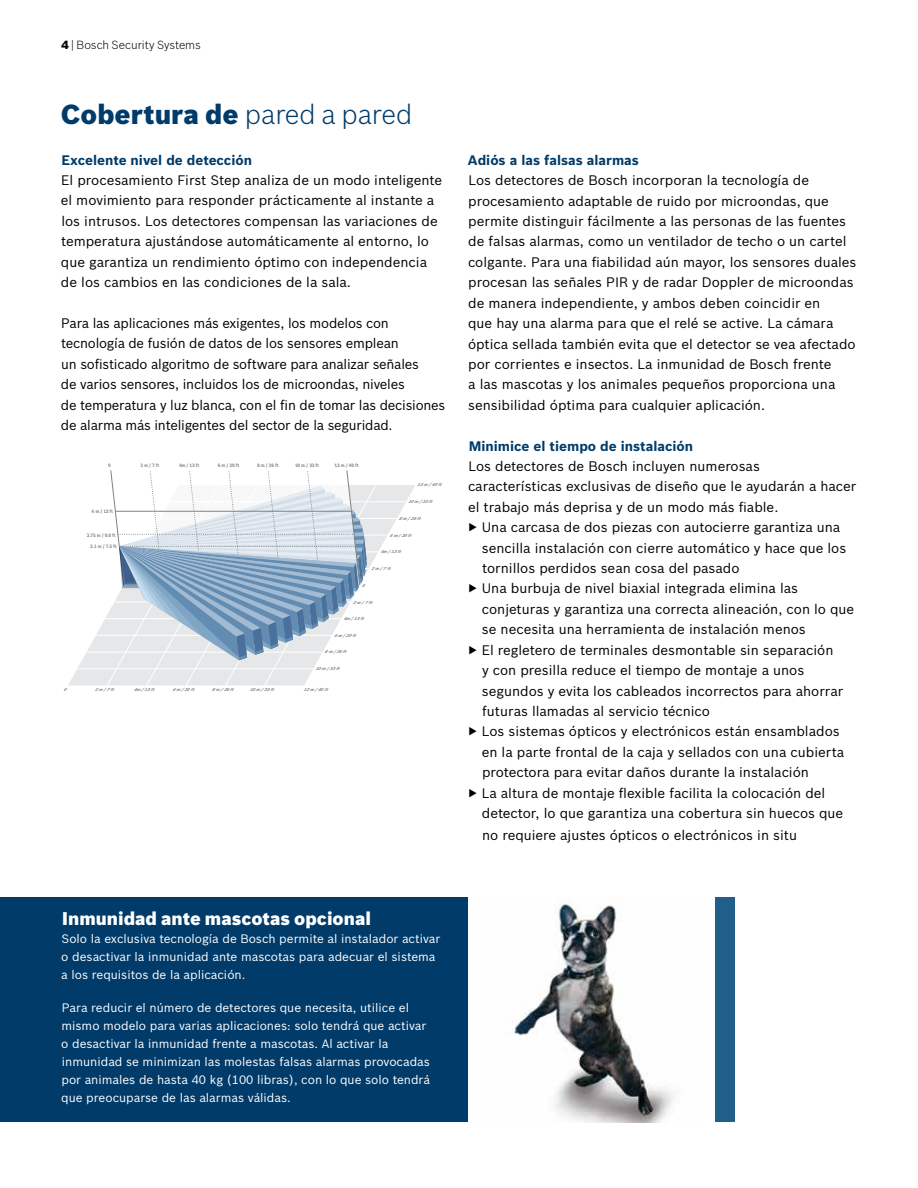
<style>
.page{position:relative;width:918px;height:1188px;background:#fff}
.page>*{position:absolute;margin:0;border:0;box-sizing:border-box;transform-origin:0 0}
.t1{font:900 27px "Bosch Sans";color:#003b6a}
.t2{font:900 18px "Bosch Sans";color:#fff}
.t3{font:13.5px/20.4px "Bosch Sans";color:#000}
.t4{font:700 13.5px "Bosch Sans";color:#003b6a}
.t5{font:12px/18px "Bosch Sans";color:#fff}
.t6{font:300 11.55px "Bosch Sans";color:#000}
.t7{font:700 4.8px "Bosch Sans";color:#808285;scale:.87 1}
.t8{font:italic 700 4.2px "Bosch Sans";color:#808285}
.t9{font:italic 700 4.05px "Bosch Sans";color:#808285}
.s1{font-weight:900}
.s2{font-weight:300}
</style>
<div class="page">
<div style="left:0;top:897px;width:469px;height:225px;background:#003b6a"></div>
<div style="left:714px;top:897px;width:21px;height:225px;background:#215f8b"></div>
<img style="left:511px;top:904px;width:163px;height:218px">
<svg style="left:68px;top:485px;width:347px;height:200px"></svg>
<hr style="left:142px;top:552px;width:236px;height:1px;background:#fff">
<hr style="left:152px;top:535px;width:236px;height:1px;background:#fff">
<hr style="left:161px;top:518px;width:236px;height:1px;background:#fff">
<hr style="left:170px;top:501px;width:236px;height:1px;background:#fff">
<hr style="left:105px;top:618px;width:236px;height:1px;background:#fff">
<hr style="left:96px;top:635px;width:236px;height:1px;background:#fff">
<hr style="left:87px;top:652px;width:236px;height:1px;background:#fff">
<hr style="left:77px;top:668px;width:236px;height:1px;background:#fff">
<svg style="left:106px;top:470px;width:271px;height:216px"></svg>
<p class="t6" style="left:62px;top:37px;width:141px"><span class="s1">4</span> | Bosch Security Systems</p>
<h1 class="t1" style="left:61px;top:93px;width:353px">Cobertura de <span class="s2">pared a pared</span></h1>
<p class="t4" style="left:61px;top:150px;width:192px">Excelente nivel de detección</p>
<p class="t3" style="left:61px;top:169px;width:383px">El procesamiento First Step analiza de un modo inteligente el movimiento para responder prácticamente al instante a los intrusos. Los detectores compensan las variaciones de temperatura ajustándose automáticamente al entorno, lo que garantiza un rendimiento óptimo con independencia de los cambios en las condiciones de la sala.</p>
<p class="t3" style="left:61px;top:312px;width:386px">Para las aplicaciones más exigentes, los modelos con tecnología de fusión de datos de los sensores emplean<br>un sofisticado algoritmo de software para analizar señales<br>de varios sensores, incluidos los de microondas, niveles<br>de temperatura y luz blanca, con el fin de tomar las decisiones de alarma más inteligentes del sector de la seguridad.</p>
<p class="t7" style="left:109px;top:463px;width:5px">0</p>
<p class="t7" style="left:141px;top:463px;width:24px">2 m / 7 ft</p>
<p class="t7" style="left:179px;top:463px;width:25px">4m / 13 ft</p>
<p class="t7" style="left:218px;top:463px;width:27px">6 m / 20 ft</p>
<p class="t7" style="left:258px;top:463px;width:27px">8 m / 26 ft</p>
<p class="t7" style="left:295px;top:463px;width:30px">10 m / 33 ft</p>
<p class="t7" style="left:335px;top:463px;width:30px">12 m / 40 ft</p>
<p class="t7" style="left:92px;top:508px;width:27px">4 m / 13 ft</p>
<p class="t7" style="left:87px;top:532px;width:35px">2.75 m / 9.0 ft</p>
<p class="t7" style="left:91px;top:544px;width:33px">2.1 m / 7.5 ft</p>
<p class="t8" style="left:417px;top:482px;width:28px">12m/40ft</p>
<p class="t8" style="left:408px;top:499px;width:28px">10m/33ft</p>
<p class="t8" style="left:399px;top:516px;width:26px">8m/26ft</p>
<p class="t8" style="left:390px;top:532px;width:26px">6m/20ft</p>
<p class="t8" style="left:380px;top:549px;width:25px">4m/13ft</p>
<p class="t8" style="left:371px;top:566px;width:23px">2m/7ft</p>
<p class="t9" style="left:362px;top:583px;width:7px">0</p>
<p class="t8" style="left:353px;top:599px;width:23px">2m/7ft</p>
<p class="t8" style="left:343px;top:616px;width:25px">4m/13ft</p>
<p class="t8" style="left:334px;top:633px;width:26px">6m/20ft</p>
<p class="t8" style="left:325px;top:649px;width:26px">8m/26ft</p>
<p class="t8" style="left:315px;top:666px;width:28px">10m/33ft</p>
<p class="t9" style="left:64px;top:687px;width:7px">0</p>
<p class="t8" style="left:95px;top:687px;width:23px">2m/7ft</p>
<p class="t8" style="left:134px;top:687px;width:25px">4m/13ft</p>
<p class="t8" style="left:172px;top:687px;width:26px">6m/20ft</p>
<p class="t8" style="left:212px;top:687px;width:26px">8m/26ft</p>
<p class="t8" style="left:250px;top:687px;width:28px">10m/33ft</p>
<p class="t8" style="left:304px;top:687px;width:28px">12m/40ft</p>
<p class="t4" style="left:468px;top:150px;width:172px">Adiós a las falsas alarmas</p>
<p class="t3" style="left:468px;top:169px;width:390px">Los detectores de Bosch incorporan la tecnología de procesamiento adaptable de ruido por microondas, que permite distinguir fácilmente a las personas de las fuentes de falsas alarmas, como un ventilador de techo o un cartel colgante. Para una fiabilidad aún mayor, los sensores duales procesan las señales PIR y de radar Doppler de microondas de manera independiente, y ambos deben coincidir en<br>que hay una alarma para que el relé se active. La cámara óptica sellada también evita que el detector se vea afectado por corrientes e insectos. La inmunidad de Bosch frente<br>a las mascotas y los animales pequeños proporciona una sensibilidad óptima para cualquier aplicación.</p>
<p class="t4" style="left:469px;top:436px;width:226px">Minimice el tiempo de instalación</p>
<p class="t3" style="left:468px;top:455px;width:390px">Los detectores de Bosch incluyen numerosas características exclusivas de diseño que le ayudarán a hacer el trabajo más deprisa y de un modo más fiable.<br>▶ Una carcasa de dos piezas con autocierre garantiza una</p>
<p class="t3" style="left:482px;top:537px;width:366px">sencilla instalación con cierre automático y hace que los</p>
<p class="t3" style="left:482px;top:557px;width:259px">tornillos perdidos sean cosa del pasado</p>
<p class="t3" style="left:468px;top:577px;width:331px">▶ Una burbuja de nivel biaxial integrada elimina las</p>
<p class="t3" style="left:482px;top:598px;width:374px">conjeturas y garantiza una correcta alineación, con lo que</p>
<p class="t3" style="left:482px;top:618px;width:325px">se necesita una herramienta de instalación menos</p>
<p class="t3" style="left:468px;top:639px;width:367px">▶ El regletero de terminales desmontable sin separación</p>
<p class="t3" style="left:482px;top:659px;width:324px">y con presilla reduce el tiempo de montaje a unos</p>
<p class="t3" style="left:482px;top:680px;width:363px">segundos y evita los cableados incorrectos para ahorrar</p>
<p class="t3" style="left:482px;top:700px;width:229px">futuras llamadas al servicio técnico</p>
<p class="t3" style="left:468px;top:720px;width:373px">▶ Los sistemas ópticos y electrónicos están ensamblados</p>
<p class="t3" style="left:482px;top:741px;width:364px">en la parte frontal de la caja y sellados con una cubierta</p>
<p class="t3" style="left:482px;top:761px;width:328px">protectora para evitar daños durante la instalación</p>
<p class="t3" style="left:468px;top:782px;width:359px">▶ La altura de montaje flexible facilita la colocación del</p>
<p class="t3" style="left:482px;top:802px;width:363px">detector, lo que garantiza una cobertura sin huecos que</p>
<p class="t3" style="left:482px;top:824px;width:317px">no requiere ajustes ópticos o electrónicos in situ</p>
<h2 class="t2" style="left:62px;top:905px;width:311px">Inmunidad ante mascotas opcional</h2>
<p class="t5" style="left:61px;top:929px;width:381px">Solo la exclusiva tecnología de Bosch permite al instalador activar o desactivar la inmunidad ante mascotas para adecuar el sistema a los requisitos de la aplicación.</p>
<p class="t5" style="left:61px;top:998px;width:370px">Para reducir el número de detectores que necesita, utilice el mismo modelo para varias aplicaciones: solo tendrá que activar o desactivar la inmunidad frente a mascotas. Al activar la inmunidad se minimizan las molestas falsas alarmas provocadas por animales de hasta 40 kg (100 libras), con lo que solo tendrá que preocuparse de las alarmas válidas.</p>
</div>
